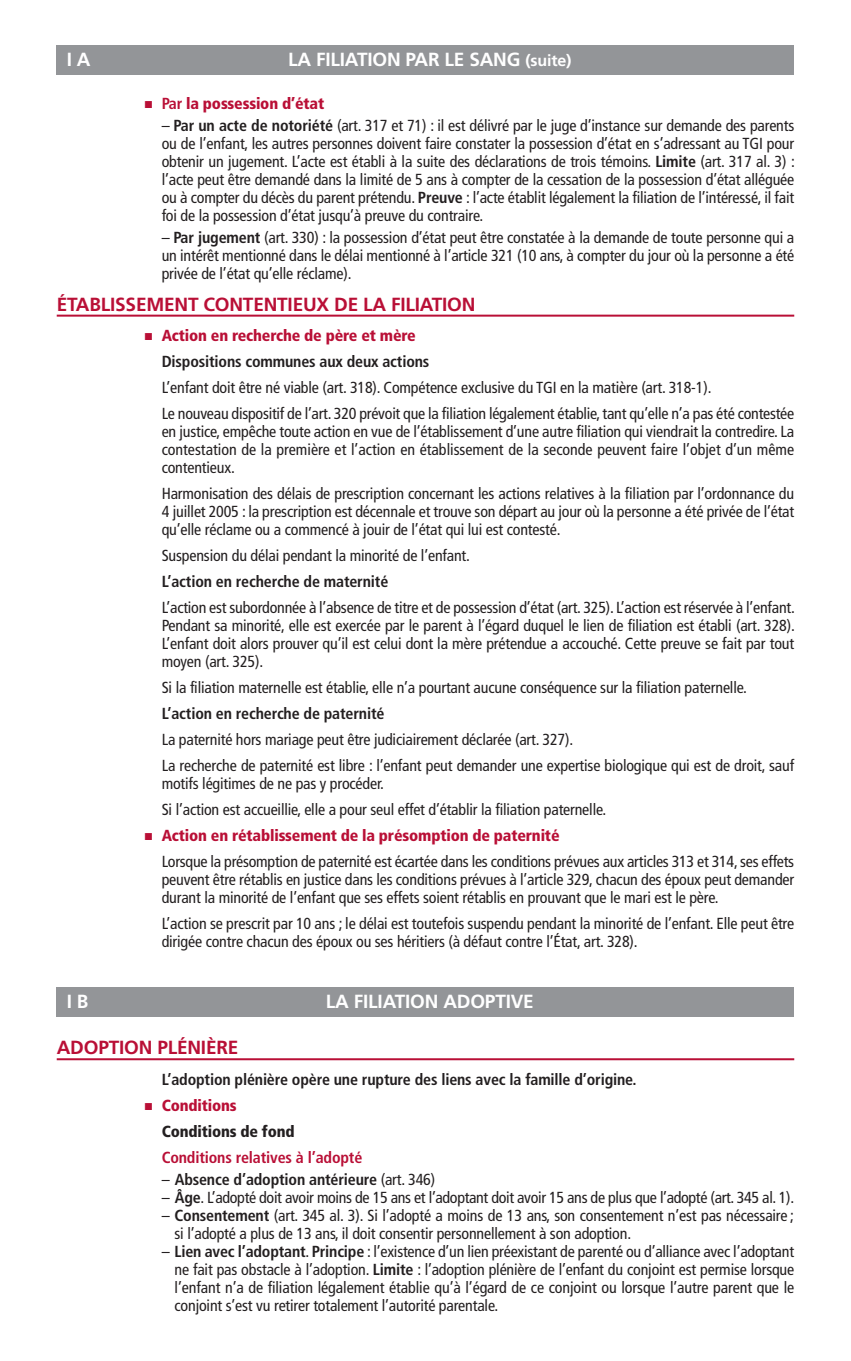
<style>
.page{position:relative;width:851px;height:1361px;background:#fff}
.page>*{position:absolute;margin:0;border:0;box-sizing:border-box;transform-origin:0 0}
.t1{font:700 19px "Frutiger";letter-spacing:-.01em;color:#b90f36}
.t2{font:700 19px "Frutiger";letter-spacing:-.01em;color:#fff}
.t3{font:condensed 16px/18px "Frutiger";letter-spacing:-.01em;color:#231f20}
.t4{font:700 condensed 16px/26px "Frutiger";letter-spacing:-.01em;color:#231f20}
.t5{font:700 condensed 16px "Frutiger";letter-spacing:-.01em;color:#b90f36}
.t6{font:900 condensed 16px/26px "Frutiger";letter-spacing:-.01em;color:#231f20}
.t7{font:900 condensed 16px "Frutiger";letter-spacing:-.01em;color:#b90f36}
.s1{font-size:16px}
.s2{font-weight:700}
.s3{color:#b90f36}
.s4{font-weight:900;color:#b90f36}
.s5{font-weight:400}
</style>
<div class="page">
<hr style="left:57px;top:315px;width:737px;height:2px;background:#b90f36">
<div style="left:57px;top:45px;width:737px;height:30px;background:#939598"></div>
<hr style="left:57px;top:1058px;width:737px;height:2px;background:#b90f36">
<div style="left:57px;top:987px;width:737px;height:29px;background:#939598"></div>
<p class="t2" style="left:67px;top:49px;width:25px">I A</p>
<p class="t2" style="left:288px;top:49px;width:285px">LA FILIATION PAR LE SANG <span class="s1">(suite)</span></p>
<p class="t7" style="left:145px;top:94px;width:181px">■ <span class="s2">Par</span> la possession d’état</p>
<p class="t3" style="left:162px;top:117px;width:634px;text-align:justify">– <span class="s2">Par un acte de notoriété</span> (art. 317 et 71) : il est délivré par le juge d’instance sur demande des parents ou de l’enfant, les autres personnes doivent faire constater la possession d’état en s’adressant au TGI pour obtenir un jugement. L’acte est établi à la suite des déclarations de trois témoins. <span class="s2">Limite</span> (art. 317 al. 3) : l’acte peut être demandé dans la limité de 5 ans à compter de la cessation de la possession d’état alléguée ou à compter du décès du parent prétendu. <span class="s2">Preuve</span> : l’acte établit légalement la filiation de l’intéressé, il fait foi de la possession d’état jusqu’à preuve du contraire.</p>
<p class="t3" style="left:162px;top:229px;width:634px;text-align:justify">– <span class="s2">Par jugement</span> (art. 330) : la possession d’état peut être constatée à la demande de toute personne qui a un intérêt mentionné dans le délai mentionné à l’article 321 (10 ans, à compter du jour où la personne a été privée de l’état qu’elle réclame).</p>
<p class="t1" style="left:57px;top:293px;width:420px">ÉTABLISSEMENT CONTENTIEUX DE LA FILIATION</p>
<p class="t4" style="left:162px;top:323px;width:269px;text-indent:-17px"><span class="s3">■</span> <span class="s4">Action en recherche de père et mère<br></span>Dispositions communes aux deux actions</p>
<p class="t3" style="left:162px;top:375px;width:634px;line-height:26px">L’enfant doit être né viable (art. 318). Compétence exclusive du TGI en la matière (art. 318-1).<br>Le nouveau dispositif de l’art. 320 prévoit que la filiation légalement établie, tant qu’elle n’a pas été contestée</p>
<p class="t3" style="left:162px;top:423px;width:634px;text-align:justify">en justice, empêche toute action en vue de l’établissement d’une autre filiation qui viendrait la contredire. La contestation de la première et l’action en établissement de la seconde peuvent faire l’objet d’un même contentieux.</p>
<p class="t3" style="left:162px;top:485px;width:634px;text-align:justify">Harmonisation des délais de prescription concernant les actions relatives à la filiation par l’ordonnance du 4 juillet 2005 : la prescription est décennale et trouve son départ au jour où la personne a été privée de l’état qu’elle réclame ou a commencé à jouir de l’état qui lui est contesté.</p>
<p class="t3" style="left:162px;top:547px;width:310px">Suspension du délai pendant la minorité de l’enfant.</p>
<p class="t4" style="left:162px;top:569px;width:228px">L’action en recherche de maternité</p>
<p class="t3" style="left:162px;top:599px;width:634px;text-align:justify">L’action est subordonnée à l’absence de titre et de possession d’état (art. 325). L’action est réservée à l’enfant.<br>Pendant sa minorité, elle est exercée par le parent à l’égard duquel le lien de filiation est établi (art. 328).<br>L’enfant doit alors prouver qu’il est celui dont la mère prétendue a accouché. Cette preuve se fait par tout moyen (art. 325).</p>
<p class="t3" style="left:162px;top:679px;width:586px">Si la filiation maternelle est établie, elle n’a pourtant aucune conséquence sur la filiation paternelle.</p>
<p class="t4" style="left:162px;top:701px;width:224px">L’action en recherche de paternité</p>
<p class="t3" style="left:162px;top:727px;width:634px;line-height:26px">La paternité hors mariage peut être judiciairement déclarée (art. 327).<br>La recherche de paternité est libre : l’enfant peut demander une expertise biologique qui est de droit, sauf</p>
<p class="t3" style="left:162px;top:771px;width:446px;line-height:26px">motifs légitimes de ne pas y procéder.<br>Si l’action est accueillie, elle a pour seul effet d’établir la filiation paternelle.</p>
<p class="t3" style="left:162px;top:823px;width:634px;line-height:26px;text-indent:-17px"><span class="s3">■</span> <span class="s4">Action en rétablissement de la présomption de paternité<br></span>Lorsque la présomption de paternité est écartée dans les conditions prévues aux articles 313 et 314, ses effets</p>
<p class="t3" style="left:162px;top:871px;width:634px">peuvent être rétablis en justice dans les conditions prévues à l’article 329, chacun des époux peut demander durant la minorité de l’enfant que ses effets soient rétablis en prouvant que le mari est le père.</p>
<p class="t3" style="left:162px;top:915px;width:634px">L’action se prescrit par 10 ans ; le délai est toutefois suspendu pendant la minorité de l’enfant. Elle peut être dirigée contre chacun des époux ou ses héritiers (à défaut contre l’État, art. 328).</p>
<p class="t2" style="left:67px;top:990px;width:23px">I B</p>
<p class="t2" style="left:326px;top:990px;width:209px">LA FILIATION ADOPTIVE</p>
<p class="t1" style="left:57px;top:1036px;width:183px">ADOPTION PLÉNIÈRE</p>
<p class="t4" style="left:162px;top:1066px;width:476px">L’adoption plénière opère une rupture des liens avec la famille d’origine.</p>
<p class="t6" style="left:162px;top:1092px;width:134px;text-indent:-17px"><span class="s3">■ Conditions<br></span>Conditions de fond</p>
<p class="t5" style="left:162px;top:1147px;width:202px">Conditions relatives à l’adopté</p>
<p class="t4" style="left:162px;top:1166px;width:275px"><span class="s5">–</span> Absence d’adoption antérieure <span class="s5">(art. 346)</span></p>
<p class="t3" style="left:162px;top:1188px;width:634px">– <span class="s2">Âge</span>. L’adopté doit avoir moins de 15 ans et l’adoptant doit avoir 15 ans de plus que l’adopté (art. 345 al. 1).</p>
<p class="t3" style="left:174px;top:1206px;width:621px;text-indent:-13px">– <span class="s2">Consentement</span> (art. 345 al. 3). Si l’adopté a moins de 13 ans, son consentement n’est pas nécessaire ; si l’adopté a plus de 13 ans, il doit consentir personnellement à son adoption.</p>
<p class="t3" style="left:174px;top:1242px;width:621px;text-align:justify;text-indent:-13px">– <span class="s2">Lien avec l’adoptant</span>. <span class="s2">Principe</span> : l’existence d’un lien préexistant de parenté ou d’alliance avec l’adoptant ne fait pas obstacle à l’adoption. <span class="s2">Limite</span> : l’adoption plénière de l’enfant du conjoint est permise lorsque l’enfant n’a de filiation légalement établie qu’à l’égard de ce conjoint ou lorsque l’autre parent que le conjoint s’est vu retirer totalement l’autorité parentale.</p>
</div>
